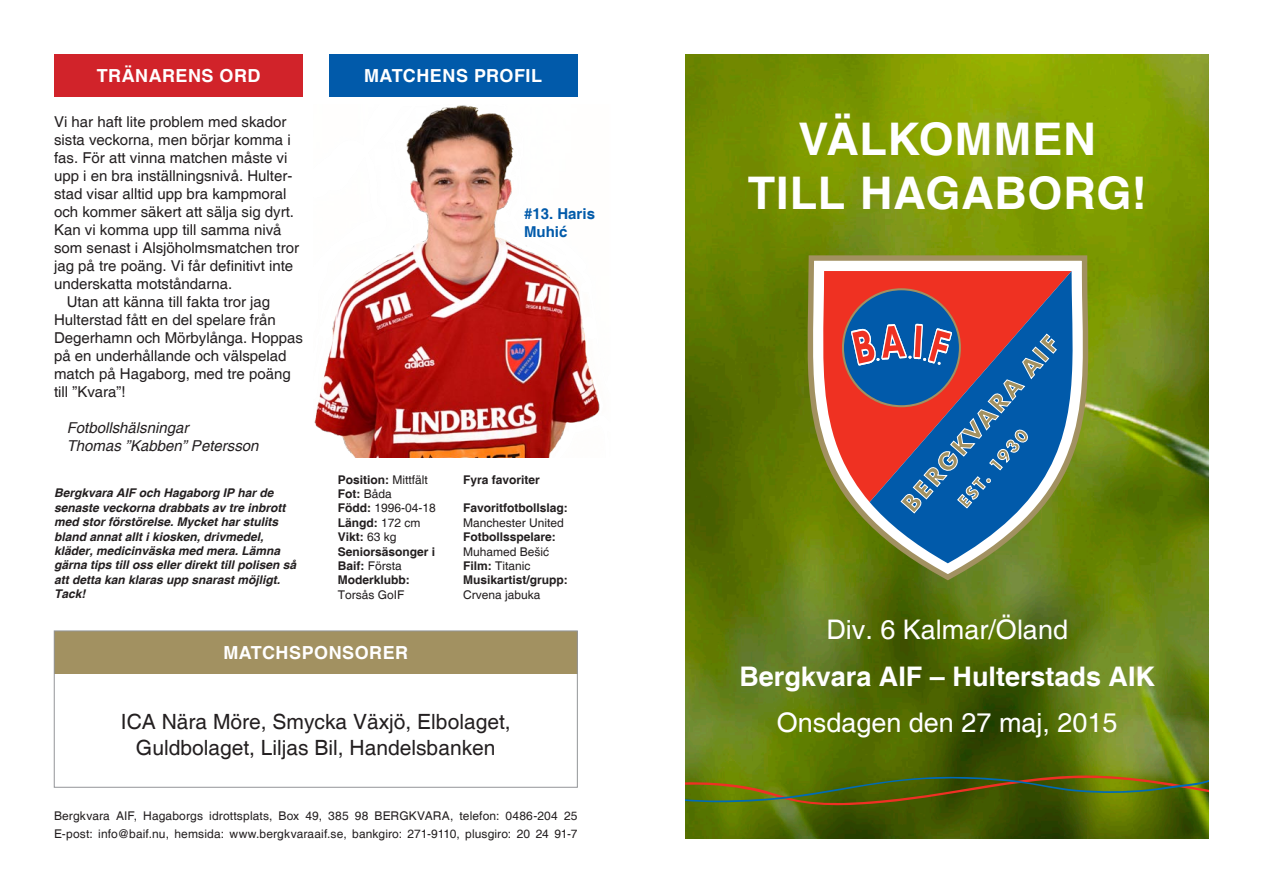
<style>
.page{position:relative;width:1263px;height:893px;background:#fff}
.page>*{position:absolute;margin:0;border:0;box-sizing:border-box;transform-origin:0 0}
.t1{font:700 45px "Helvetica";letter-spacing:.015em;color:#fff}
.t2{font:27px "Helvetica";color:#fff}
.t3{font:700 27px "Helvetica";color:#fff}
.Brödtext{font:21px "Helvetica";color:#231f20}
.t4{font:700 18px "Helvetica";letter-spacing:.025em;color:#fff}
.Brödtext-2{font:15px/18px "Helvetica";color:#231f20}
.Brödtext-3{font:italic 15px "Helvetica";color:#231f20}
.Brödtext-4{font:700 15px/18px "Helvetica";color:#015aaa}
.Brödtext-5{font:italic 700 12px/14.4px "Helvetica";color:#231f20}
.Brödtext-6{font:12px "Helvetica";letter-spacing:.01em;color:#231f20}
.Brödtext-7{font:700 12px/14.4px "Helvetica";color:#231f20}
.s1{font-weight:400}
.s2{font-weight:700}
</style>
<div class="page">
<div style="left:54px;top:631px;width:523px;height:43px;background:#a29161"></div>
<img style="left:685px;top:54px;width:524px;height:785px">
<div style="left:54px;top:630px;width:524px;height:158px;border:1px solid #939598"></div>
<svg style="left:685px;top:775px;width:524px;height:41px;background:#56650b"></svg>
<svg style="left:808px;top:255px;width:280px;height:325px"></svg>
<svg style="left:822px;top:271px;width:48px;height:231px;fill:#ef3122"></svg>
<svg style="left:870px;top:271px;width:203px;height:292px;background:#75756d"></svg>
<svg style="left:842px;top:288px;width:215px;height:226px;background:#685b7e"></svg>
<div style="left:329px;top:54px;width:248px;height:43px;background:#015aaa"></div>
<div style="left:54px;top:54px;width:249px;height:43px;background:#d1232a"></div>
<img style="left:314px;top:105px;width:286px;height:352px">
<p class="t4" style="left:97px;top:64px;width:165px">tränarens ord</p>
<p class="t4" style="left:364px;top:64px;width:179px">matchens profil</p>
<p class="Brödtext-2" style="left:54px;top:113px;width:247px">Vi har haft lite problem med skador sista veckorna, men börjar komma i fas. För att vinna matchen måste vi upp i en bra inställningsnivå. Hulter&shy;stad visar alltid upp bra kampmoral och kommer säkert att sälja sig dyrt.<br>Kan vi komma upp till samma nivå som senast i Alsjöholmsmatchen tror jag på tre poäng. Vi får definitivt inte underskatta motståndarna.</p>
<p class="Brödtext-2" style="left:54px;top:293px;width:250px;text-indent:13px">Utan att känna till fakta tror jag<br>Hulterstad fått en del spelare från<br>Degerhamn och Mörbylånga. Hoppas på en underhållande och välspelad match på Hagaborg, med tre poäng till ”Kvara”!</p>
<p class="Brödtext-3" style="left:67px;top:419px;width:123px">Fotbollshälsningar</p>
<p class="Brödtext-3" style="left:67px;top:437px;width:193px">Thomas ”Kabben” Petersson</p>
<p class="Brödtext-5" style="left:54px;top:487px;width:244px">Bergkvara AIF och Hagaborg IP har de senaste veckorna drabbats av tre inbrott med stor förstörelse. Mycket har stulits bland annat allt i kiosken, drivmedel, kläder, medicinväska med mera. Lämna gärna tips till oss eller direkt till polisen så att detta kan klaras upp snarast möjligt.<br>Tack!</p>
<p class="Brödtext-7" style="left:338px;top:473px;width:92px">Position: <span class="s1">Mittfält</span></p>
<p class="Brödtext-7" style="left:338px;top:487px;width:56px">Fot: <span class="s1">Båda</span></p>
<p class="Brödtext-6" style="left:338px;top:501px;width:100px"><span class="s2">Född:</span> 1996-04-18</p>
<p class="Brödtext-7" style="left:338px;top:516px;width:84px">Längd: <span class="s1">172 cm</span></p>
<p class="Brödtext-7" style="left:338px;top:530px;width:60px">Vikt: <span class="s1">63 kg</span></p>
<p class="Brödtext-7" style="left:338px;top:545px;width:99px">Seniorsäsonger i<br>Baif: <span class="s1">Första</span></p>
<p class="Brödtext-7" style="left:338px;top:573px;width:73px">Moderklubb:</p>
<p class="Brödtext-6" style="left:338px;top:588px;width:68px">Torsås GoIF</p>
<p class="t4" style="left:223px;top:642px;width:186px">matchsponsorer</p>
<p class="Brödtext-4" style="left:524px;top:206px;width:72px">#13. Haris<br>Muhić</p>
<p class="Brödtext-7" style="left:463px;top:473px;width:78px">Fyra favoriter</p>
<p class="Brödtext-7" style="left:463px;top:501px;width:106px">Favoritfotbollslag:</p>
<p class="Brödtext-6" style="left:463px;top:516px;width:102px">Manchester United</p>
<p class="Brödtext-7" style="left:463px;top:530px;width:94px">Fotbollsspelare:<br><span class="s1">Muhamed Bešić</span></p>
<p class="Brödtext-6" style="left:463px;top:559px;width:69px"><span class="s2">Film:</span> Titanic</p>
<p class="Brödtext-7" style="left:463px;top:573px;width:106px">Musikartist/grupp:<br><span class="s1">Crvena jabuka</span></p>
<p class="t1" style="left:798px;top:111px;width:299px">Välkommen</p>
<p class="t1" style="left:748px;top:165px;width:401px">till Hagaborg!</p>
<p class="t2" style="left:826px;top:614px;width:243px">Div. 6 Kalmar/Öland</p>
<p class="t3" style="left:739px;top:660px;width:386px">Bergkvara AI F – Hulterstads AIK</p>
<p class="Brödtext" style="left:121px;top:710px;width:391px">ICA Nära Möre, Smycka Växjö, Elbolaget,</p>
<p class="t2" style="left:777px;top:707px;width:342px">Onsdagen den 27 maj, 2015</p>
<p class="Brödtext" style="left:136px;top:735px;width:361px">Guldbolaget, Liljas Bil, Handelsbanken</p>
<p class="Brödtext-6" style="left:54px;top:808px;width:525px">Bergkvara AIF, Hagaborgs idrottsplats, Box 49, 385 98 BERGKVARA, telefon: 0486-204 25</p>
<p class="Brödtext-6" style="left:54px;top:826px;width:525px">E-post: info@baif.nu, hemsida: www.bergkvaraaif.se, bankgiro: 271-9110, plusgiro: 20 24 91-7</p>
</div>
